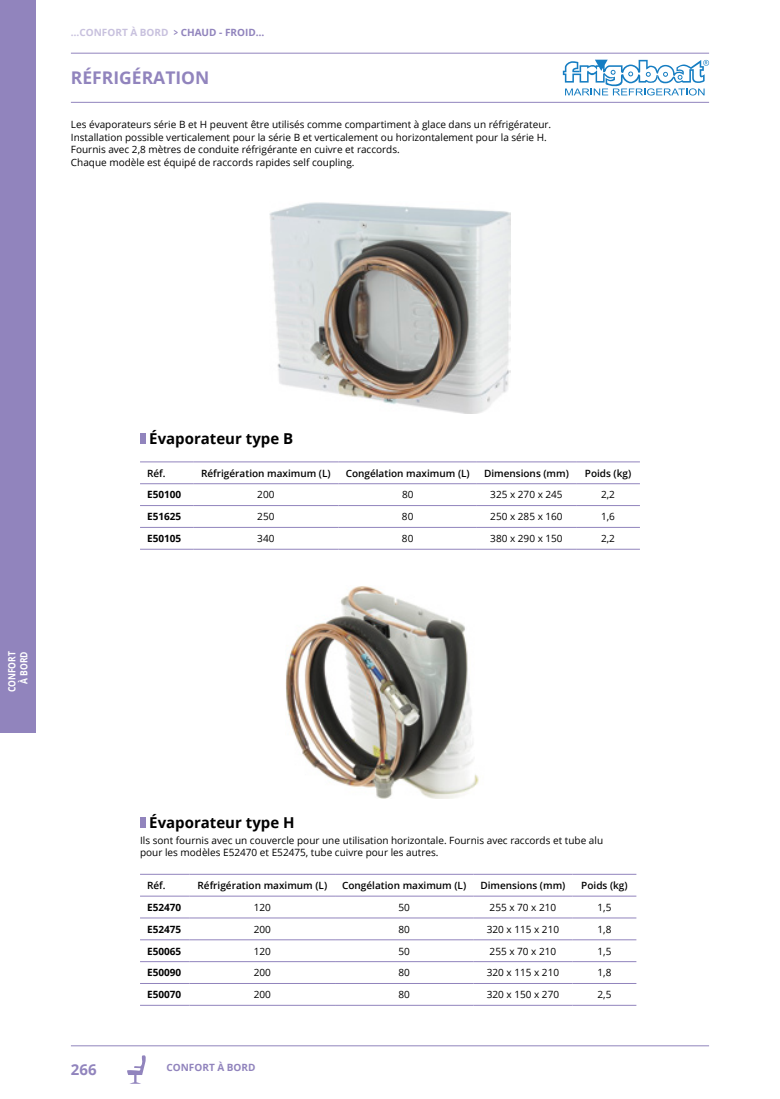
<style>
.page{position:relative;width:780px;height:1099px;background:#fff}
.page>*{position:absolute;margin:0;border:0;box-sizing:border-box;transform-origin:0 0}
._2_TITRE_THÈME_C36{font:700 17.5px "Open Sans";color:#9184bd}
._3_TITRE_PRODUIT_C36{font:700 15px "Open Sans";color:#000}
.t1{font:700 15px "Open Sans";color:#9184bd}
._4_TEXTE_COURANT_C36{font:10px/12.5px "Open Sans";color:#000}
._4_TEXTE_COURANT_C36-2{font:600 10px "Open Sans";color:#000}
._4_TEXTE_COURANT_C36-3{font:700 10px "Open Sans";color:#000}
._0_TITRE_CHAPITRE_BI{font:700 10px "Open Sans";color:#c8c1de}
.t2{font:700 10px/12px "Open Sans";color:#fff;text-align:right;scale:.85 1}
.t3{font:700 10px "Open Sans";color:#9184bd}
.s1{color:#9184bd}
</style>
<div class="page">
<svg style="left:127px;top:1055px;width:19px;height:28px"></svg>
<hr style="left:71px;top:1045px;width:638px;height:1px;background:#9184bd">
<hr style="left:71px;top:53px;width:638px;height:1px;background:#9184bd">
<div style="left:0;top:0;width:35px;height:732px;background:#9184bd"></div>
<hr style="left:71px;top:102px;width:638px;height:1px;background:#9184bd">
<div style="left:140px;top:433px;width:5px;height:11px;background:#9184bd"></div>
<hr style="left:140px;top:483px;width:53px;height:1px;background:#9184bd">
<hr style="left:193px;top:483px;width:145px;height:1px;background:#9184bd">
<hr style="left:338px;top:483px;width:139px;height:1px;background:#9184bd">
<hr style="left:477px;top:483px;width:99px;height:1px;background:#9184bd">
<hr style="left:576px;top:483px;width:64px;height:1px;background:#9184bd">
<hr style="left:140px;top:505px;width:53px;height:1px;background:#9184bd">
<hr style="left:193px;top:505px;width:145px;height:1px;background:#9184bd">
<hr style="left:338px;top:505px;width:139px;height:1px;background:#9184bd">
<hr style="left:477px;top:505px;width:99px;height:1px;background:#9184bd">
<hr style="left:576px;top:505px;width:64px;height:1px;background:#9184bd">
<hr style="left:140px;top:527px;width:53px;height:1px;background:#9184bd">
<hr style="left:193px;top:527px;width:145px;height:1px;background:#9184bd">
<hr style="left:338px;top:527px;width:139px;height:1px;background:#9184bd">
<hr style="left:477px;top:527px;width:99px;height:1px;background:#9184bd">
<hr style="left:576px;top:527px;width:64px;height:1px;background:#9184bd">
<hr style="left:140px;top:461px;width:53px;height:1px;background:#9184bd">
<hr style="left:193px;top:461px;width:145px;height:1px;background:#9184bd">
<hr style="left:338px;top:461px;width:139px;height:1px;background:#9184bd">
<hr style="left:477px;top:461px;width:99px;height:1px;background:#9184bd">
<hr style="left:576px;top:461px;width:64px;height:1px;background:#9184bd">
<hr style="left:140px;top:549px;width:53px;height:1px;background:#9184bd">
<hr style="left:193px;top:549px;width:145px;height:1px;background:#9184bd">
<hr style="left:338px;top:549px;width:139px;height:1px;background:#9184bd">
<hr style="left:477px;top:549px;width:99px;height:1px;background:#9184bd">
<hr style="left:576px;top:549px;width:64px;height:1px;background:#9184bd">
<img style="left:270px;top:202px;width:240px;height:211px">
<div style="left:140px;top:817px;width:5px;height:10px;background:#9184bd"></div>
<hr style="left:140px;top:895px;width:50px;height:1px;background:#9184bd">
<hr style="left:190px;top:895px;width:145px;height:1px;background:#9184bd">
<hr style="left:335px;top:895px;width:138px;height:1px;background:#9184bd">
<hr style="left:473px;top:895px;width:99px;height:1px;background:#9184bd">
<hr style="left:572px;top:895px;width:64px;height:1px;background:#9184bd">
<hr style="left:140px;top:917px;width:50px;height:1px;background:#9184bd">
<hr style="left:190px;top:917px;width:145px;height:1px;background:#9184bd">
<hr style="left:335px;top:917px;width:138px;height:1px;background:#9184bd">
<hr style="left:473px;top:917px;width:99px;height:1px;background:#9184bd">
<hr style="left:572px;top:917px;width:64px;height:1px;background:#9184bd">
<hr style="left:140px;top:939px;width:50px;height:1px;background:#9184bd">
<hr style="left:190px;top:939px;width:145px;height:1px;background:#9184bd">
<hr style="left:335px;top:939px;width:138px;height:1px;background:#9184bd">
<hr style="left:473px;top:939px;width:99px;height:1px;background:#9184bd">
<hr style="left:572px;top:939px;width:64px;height:1px;background:#9184bd">
<hr style="left:140px;top:961px;width:50px;height:1px;background:#9184bd">
<hr style="left:190px;top:961px;width:145px;height:1px;background:#9184bd">
<hr style="left:335px;top:961px;width:138px;height:1px;background:#9184bd">
<hr style="left:473px;top:961px;width:99px;height:1px;background:#9184bd">
<hr style="left:572px;top:961px;width:64px;height:1px;background:#9184bd">
<hr style="left:140px;top:983px;width:50px;height:1px;background:#9184bd">
<hr style="left:190px;top:983px;width:145px;height:1px;background:#9184bd">
<hr style="left:335px;top:983px;width:138px;height:1px;background:#9184bd">
<hr style="left:473px;top:983px;width:99px;height:1px;background:#9184bd">
<hr style="left:572px;top:983px;width:64px;height:1px;background:#9184bd">
<hr style="left:140px;top:874px;width:50px;height:1px;background:#9184bd">
<hr style="left:190px;top:874px;width:145px;height:1px;background:#9184bd">
<hr style="left:335px;top:874px;width:138px;height:1px;background:#9184bd">
<hr style="left:473px;top:874px;width:99px;height:1px;background:#9184bd">
<hr style="left:572px;top:874px;width:64px;height:1px;background:#9184bd">
<hr style="left:140px;top:1004px;width:50px;height:1px;background:#9184bd">
<hr style="left:190px;top:1004px;width:145px;height:1px;background:#9184bd">
<hr style="left:335px;top:1004px;width:138px;height:1px;background:#9184bd">
<hr style="left:473px;top:1004px;width:99px;height:1px;background:#9184bd">
<hr style="left:572px;top:1004px;width:64px;height:1px;background:#9184bd">
<img style="left:285px;top:586px;width:194px;height:212px">
<svg style="left:563px;top:60px;width:146px;height:35px"></svg>
<p class="_0_TITRE_CHAPITRE_BI" style="left:71px;top:25px;width:195px">…CONFORT À BORD <span class="s1">&gt; CHAUD - FROID…</span></p>
<p class="_2_TITRE_THÈME_C36" style="left:71px;top:66px;width:140px">RÉFRIGÉRATION</p>
<p class="_4_TEXTE_COURANT_C36" style="left:71px;top:118px;width:482px">Les évaporateurs série B et H peuvent être utilisés comme compartiment à glace dans un réfrigérateur.<br>Installation possible verticalement pour la série B et verticalement ou horizontalement pour la série H.<br>Fournis avec 2,8 mètres de conduite réfrigérante en cuivre et raccords.<br>Chaque modèle est équipé de raccords rapides self coupling.</p>
<p class="t2" style="left:6px;top:692px;width:50px;rotate:-90deg">CONFORT<br>À BORD</p>
<p class="_3_TITRE_PRODUIT_C36" style="left:149px;top:428px;width:145px">Évaporateur type B</p>
<p class="_4_TEXTE_COURANT_C36-2" style="left:147px;top:466px;width:20px">Réf.</p>
<p class="_4_TEXTE_COURANT_C36-2" style="left:201px;top:466px;width:131px">Réfrigération maximum (L)</p>
<p class="_4_TEXTE_COURANT_C36-2" style="left:346px;top:466px;width:125px">Congélation maximum (L)</p>
<p class="_4_TEXTE_COURANT_C36-2" style="left:484px;top:466px;width:86px">Dimensions (mm)</p>
<p class="_4_TEXTE_COURANT_C36-2" style="left:584px;top:466px;width:48px">Poids (kg)</p>
<p class="_4_TEXTE_COURANT_C36-3" style="left:147px;top:488px;width:36px">E50100</p>
<p class="_4_TEXTE_COURANT_C36" style="left:257px;top:488px;width:19px">200</p>
<p class="_4_TEXTE_COURANT_C36" style="left:402px;top:488px;width:13px">80</p>
<p class="_4_TEXTE_COURANT_C36" style="left:490px;top:488px;width:74px">325 x 270 x 245</p>
<p class="_4_TEXTE_COURANT_C36" style="left:601px;top:488px;width:15px">2,2</p>
<p class="_4_TEXTE_COURANT_C36-3" style="left:147px;top:509px;width:36px">E51625</p>
<p class="_4_TEXTE_COURANT_C36" style="left:257px;top:510px;width:19px">250</p>
<p class="_4_TEXTE_COURANT_C36" style="left:402px;top:510px;width:13px">80</p>
<p class="_4_TEXTE_COURANT_C36" style="left:490px;top:510px;width:74px">250 x 285 x 160</p>
<p class="_4_TEXTE_COURANT_C36" style="left:601px;top:510px;width:15px">1,6</p>
<p class="_4_TEXTE_COURANT_C36-3" style="left:147px;top:531px;width:36px">E50105</p>
<p class="_4_TEXTE_COURANT_C36" style="left:257px;top:532px;width:19px">340</p>
<p class="_4_TEXTE_COURANT_C36" style="left:402px;top:532px;width:13px">80</p>
<p class="_4_TEXTE_COURANT_C36" style="left:490px;top:532px;width:74px">380 x 290 x 150</p>
<p class="_4_TEXTE_COURANT_C36" style="left:601px;top:532px;width:15px">2,2</p>
<h2 class="t1" style="left:71px;top:1058px;width:27px">266</h2>
<p class="_3_TITRE_PRODUIT_C36" style="left:149px;top:811px;width:147px">Évaporateur type H</p>
<p class="_4_TEXTE_COURANT_C36" style="left:140px;top:833px;width:464px">Ils sont fournis avec un couvercle pour une utilisation horizontale. Fournis avec raccords et tube alu pour les modèles E52470 et E52475, tube cuivre pour les autres.</p>
<p class="_4_TEXTE_COURANT_C36-2" style="left:147px;top:878px;width:20px">Réf.</p>
<p class="_4_TEXTE_COURANT_C36-2" style="left:197px;top:878px;width:131px">Réfrigération maximum (L)</p>
<p class="_4_TEXTE_COURANT_C36-2" style="left:342px;top:878px;width:125px">Congélation maximum (L)</p>
<p class="_4_TEXTE_COURANT_C36-2" style="left:480px;top:878px;width:86px">Dimensions (mm)</p>
<p class="_4_TEXTE_COURANT_C36-2" style="left:581px;top:878px;width:48px">Poids (kg)</p>
<p class="_4_TEXTE_COURANT_C36-3" style="left:147px;top:900px;width:36px">E52470</p>
<p class="_4_TEXTE_COURANT_C36" style="left:254px;top:900px;width:19px">120</p>
<p class="_4_TEXTE_COURANT_C36" style="left:398px;top:900px;width:13px">50</p>
<p class="_4_TEXTE_COURANT_C36" style="left:489px;top:900px;width:68px">255 x 70 x 210</p>
<p class="_4_TEXTE_COURANT_C36" style="left:597px;top:900px;width:15px">1,5</p>
<p class="_4_TEXTE_COURANT_C36-3" style="left:147px;top:922px;width:36px">E52475</p>
<p class="_4_TEXTE_COURANT_C36" style="left:254px;top:922px;width:19px">200</p>
<p class="_4_TEXTE_COURANT_C36" style="left:398px;top:922px;width:13px">80</p>
<p class="_4_TEXTE_COURANT_C36" style="left:486px;top:922px;width:74px">320 x 115 x 210</p>
<p class="_4_TEXTE_COURANT_C36" style="left:597px;top:922px;width:15px">1,8</p>
<p class="_4_TEXTE_COURANT_C36-3" style="left:147px;top:943px;width:36px">E50065</p>
<p class="_4_TEXTE_COURANT_C36" style="left:254px;top:944px;width:19px">120</p>
<p class="_4_TEXTE_COURANT_C36" style="left:398px;top:944px;width:13px">50</p>
<p class="_4_TEXTE_COURANT_C36" style="left:489px;top:944px;width:68px">255 x 70 x 210</p>
<p class="_4_TEXTE_COURANT_C36" style="left:597px;top:944px;width:15px">1,5</p>
<p class="_4_TEXTE_COURANT_C36-3" style="left:147px;top:965px;width:36px">E50090</p>
<p class="_4_TEXTE_COURANT_C36" style="left:254px;top:966px;width:19px">200</p>
<p class="_4_TEXTE_COURANT_C36" style="left:398px;top:966px;width:13px">80</p>
<p class="_4_TEXTE_COURANT_C36" style="left:486px;top:966px;width:74px">320 x 115 x 210</p>
<p class="_4_TEXTE_COURANT_C36" style="left:597px;top:966px;width:15px">1,8</p>
<p class="_4_TEXTE_COURANT_C36-3" style="left:147px;top:987px;width:36px">E50070</p>
<p class="_4_TEXTE_COURANT_C36" style="left:254px;top:988px;width:19px">200</p>
<p class="_4_TEXTE_COURANT_C36" style="left:398px;top:988px;width:13px">80</p>
<p class="_4_TEXTE_COURANT_C36" style="left:486px;top:988px;width:74px">320 x 150 x 270</p>
<p class="_4_TEXTE_COURANT_C36" style="left:597px;top:988px;width:15px">2,5</p>
<p class="t3" style="left:166px;top:1060px;width:91px">CONFORT À BORD</p>
</div>
